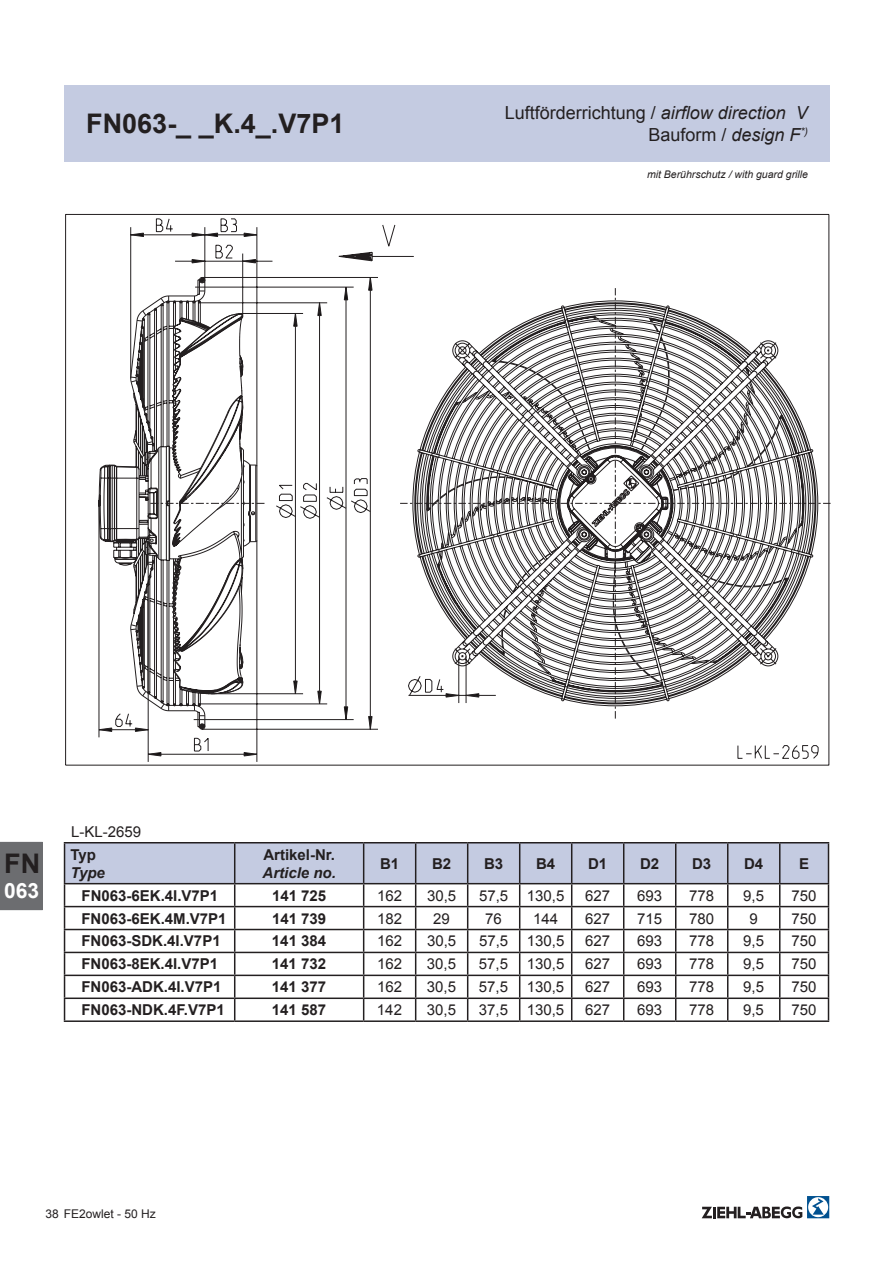
<style>
.page{position:relative;width:893px;height:1263px;background:#fff}
.page>*{position:absolute;margin:0;border:0;box-sizing:border-box;transform-origin:0 0}
.t1{font:700 27px "Arial";color:#231f20}
.t2{font:700 21px "Arial";color:#fff}
.t3{font:18px/21.6px "Arial";color:#231f20;text-align:right}
.t4{font:15px "Arial";color:#231f20}
.t5{font:700 15px "Arial";color:#231f20}
.t6{font:italic 700 15px "Arial";color:#231f20}
.t7{font:12px "Arial";color:#231f20}
.t8{font:italic 10.5px "Arial";color:#231f20}
.s1{font-style:italic}
</style>
<div class="page">
<div style="left:0;top:842px;width:43px;height:68px;background:#6c6d70"></div>
<svg style="left:702px;top:1196px;width:127px;height:22px"></svg>
<hr style="left:64px;top:842px;width:171px;height:1px;background:#231f20">
<hr style="left:235px;top:842px;width:129px;height:1px;background:#231f20">
<hr style="left:364px;top:842px;width:52px;height:1px;background:#231f20">
<hr style="left:416px;top:842px;width:52px;height:1px;background:#231f20">
<hr style="left:468px;top:842px;width:52px;height:1px;background:#231f20">
<hr style="left:520px;top:842px;width:52px;height:1px;background:#231f20">
<hr style="left:572px;top:842px;width:52px;height:1px;background:#231f20">
<hr style="left:624px;top:842px;width:52px;height:1px;background:#231f20">
<hr style="left:676px;top:842px;width:52px;height:1px;background:#231f20">
<hr style="left:728px;top:842px;width:52px;height:1px;background:#231f20">
<hr style="left:780px;top:842px;width:49px;height:1px;background:#231f20">
<svg style="left:64px;top:843px;width:765px;height:177px"></svg>
<hr style="left:64px;top:1020px;width:171px;height:2px;background:#231f20">
<hr style="left:235px;top:1020px;width:129px;height:2px;background:#231f20">
<hr style="left:364px;top:1020px;width:52px;height:2px;background:#231f20">
<hr style="left:416px;top:1020px;width:52px;height:2px;background:#231f20">
<hr style="left:468px;top:1020px;width:52px;height:2px;background:#231f20">
<hr style="left:520px;top:1020px;width:52px;height:2px;background:#231f20">
<hr style="left:572px;top:1020px;width:52px;height:2px;background:#231f20">
<hr style="left:624px;top:1020px;width:52px;height:2px;background:#231f20">
<hr style="left:676px;top:1020px;width:52px;height:2px;background:#231f20">
<hr style="left:728px;top:1020px;width:52px;height:2px;background:#231f20">
<hr style="left:780px;top:1020px;width:49px;height:2px;background:#231f20">
<div style="left:64px;top:85px;width:765px;height:77px;background:#c4cbe1"></div>
<svg style="left:65px;top:214px;width:764px;height:552px"></svg>
<h1 class="t1" style="left:86px;top:106px;width:260px">FN063-_ _K.4_.V7P1</h1>
<p class="t3" style="left:505px;top:102px;width:305px">Luftförderrichtung / <span class="s1">airflow direction V<br></span>Bauform / <span class="s1">design F</span><sup>*)</sup></p>
<p class="t8" style="left:647px;top:168px;width:162px">mit Berührschutz / with guard grille</p>
<h1 class="t1" style="left:4px;top:845px;width:37px">FN</h1>
<h2 class="t2" style="left:4px;top:877px;width:37px">063</h2>
<p class="t4" style="left:71px;top:822px;width:72px">L-KL-2659</p>
<p class="t5" style="left:71px;top:844px;width:27px">Typ</p>
<p class="t6" style="left:71px;top:863px;width:36px">Type</p>
<p class="t5" style="left:263px;top:844px;width:73px">Artikel-Nr.</p>
<p class="t6" style="left:262px;top:863px;width:75px">Article no.</p>
<p class="t5" style="left:380px;top:853px;width:21px">B1</p>
<p class="t5" style="left:432px;top:853px;width:21px">B2</p>
<p class="t5" style="left:484px;top:853px;width:21px">B3</p>
<p class="t5" style="left:536px;top:853px;width:21px">B4</p>
<p class="t5" style="left:588px;top:853px;width:21px">D1</p>
<p class="t5" style="left:640px;top:853px;width:21px">D2</p>
<p class="t5" style="left:692px;top:853px;width:21px">D3</p>
<p class="t5" style="left:744px;top:853px;width:21px">D4</p>
<p class="t5" style="left:799px;top:853px;width:12px">E</p>
<p class="t5" style="left:82px;top:885px;width:138px">FN063-6EK.4I.V7P1</p>
<p class="t5" style="left:272px;top:885px;width:56px">141 725</p>
<p class="t4" style="left:377px;top:885px;width:27px">162</p>
<p class="t4" style="left:427px;top:885px;width:31px">30,5</p>
<p class="t4" style="left:479px;top:885px;width:87px">57,5 130,5</p>
<p class="t4" style="left:585px;top:885px;width:27px">627</p>
<p class="t4" style="left:637px;top:885px;width:27px">693</p>
<p class="t4" style="left:689px;top:885px;width:27px">778</p>
<p class="t4" style="left:743px;top:885px;width:22px">9,5</p>
<p class="t4" style="left:792px;top:885px;width:27px">750</p>
<p class="t5" style="left:81px;top:908px;width:147px">FN063-6EK.4M.V7P1</p>
<p class="t5" style="left:272px;top:908px;width:56px">141 739</p>
<p class="t4" style="left:377px;top:908px;width:27px">182</p>
<p class="t4" style="left:433px;top:908px;width:18px">29</p>
<p class="t4" style="left:485px;top:908px;width:18px">76</p>
<p class="t4" style="left:533px;top:908px;width:27px">144</p>
<p class="t4" style="left:585px;top:908px;width:27px">627</p>
<p class="t4" style="left:637px;top:908px;width:27px">715</p>
<p class="t4" style="left:689px;top:908px;width:27px">780</p>
<p class="t4" style="left:749px;top:908px;width:10px">9</p>
<p class="t4" style="left:791px;top:908px;width:27px">750</p>
<p class="t5" style="left:81px;top:931px;width:141px">FN063-SDK.4I.V7P1</p>
<p class="t5" style="left:272px;top:931px;width:56px">141 384</p>
<p class="t4" style="left:377px;top:931px;width:27px">162</p>
<p class="t4" style="left:427px;top:931px;width:31px">30,5</p>
<p class="t4" style="left:479px;top:931px;width:87px">57,5 130,5</p>
<p class="t4" style="left:585px;top:931px;width:27px">627</p>
<p class="t4" style="left:637px;top:931px;width:27px">693</p>
<p class="t4" style="left:689px;top:931px;width:27px">778</p>
<p class="t4" style="left:743px;top:931px;width:22px">9,5</p>
<p class="t4" style="left:791px;top:931px;width:27px">750</p>
<p class="t5" style="left:81px;top:954px;width:138px">FN063-8EK.4I.V7P1</p>
<p class="t5" style="left:272px;top:954px;width:56px">141 732</p>
<p class="t4" style="left:377px;top:954px;width:27px">162</p>
<p class="t4" style="left:427px;top:954px;width:31px">30,5</p>
<p class="t4" style="left:479px;top:954px;width:87px">57,5 130,5</p>
<p class="t4" style="left:585px;top:954px;width:27px">627</p>
<p class="t4" style="left:637px;top:954px;width:27px">693</p>
<p class="t4" style="left:689px;top:954px;width:27px">778</p>
<p class="t4" style="left:743px;top:954px;width:22px">9,5</p>
<p class="t4" style="left:791px;top:954px;width:27px">750</p>
<p class="t5" style="left:81px;top:977px;width:142px">FN063-ADK.4I.V7P1</p>
<p class="t5" style="left:272px;top:977px;width:56px">141 377</p>
<p class="t4" style="left:377px;top:977px;width:27px">162</p>
<p class="t4" style="left:427px;top:977px;width:31px">30,5</p>
<p class="t4" style="left:479px;top:977px;width:87px">57,5 130,5</p>
<p class="t4" style="left:585px;top:977px;width:27px">627</p>
<p class="t4" style="left:637px;top:977px;width:27px">693</p>
<p class="t4" style="left:689px;top:977px;width:27px">778</p>
<p class="t4" style="left:743px;top:977px;width:22px">9,5</p>
<p class="t4" style="left:791px;top:977px;width:27px">750</p>
<p class="t5" style="left:81px;top:1000px;width:145px">FN063-NDK.4F.V7P1</p>
<p class="t5" style="left:272px;top:1000px;width:56px">141 587</p>
<p class="t4" style="left:377px;top:1000px;width:27px">142</p>
<p class="t4" style="left:427px;top:1000px;width:31px">30,5</p>
<p class="t4" style="left:479px;top:1000px;width:87px">37,5 130,5</p>
<p class="t4" style="left:585px;top:1000px;width:27px">627</p>
<p class="t4" style="left:637px;top:1000px;width:27px">693</p>
<p class="t4" style="left:689px;top:1000px;width:27px">778</p>
<p class="t4" style="left:743px;top:1000px;width:22px">9,5</p>
<p class="t4" style="left:791px;top:1000px;width:27px">750</p>
<p class="t7" style="left:46px;top:1206px;width:112px">38 FE2owlet - 50 Hz</p>
</div>
